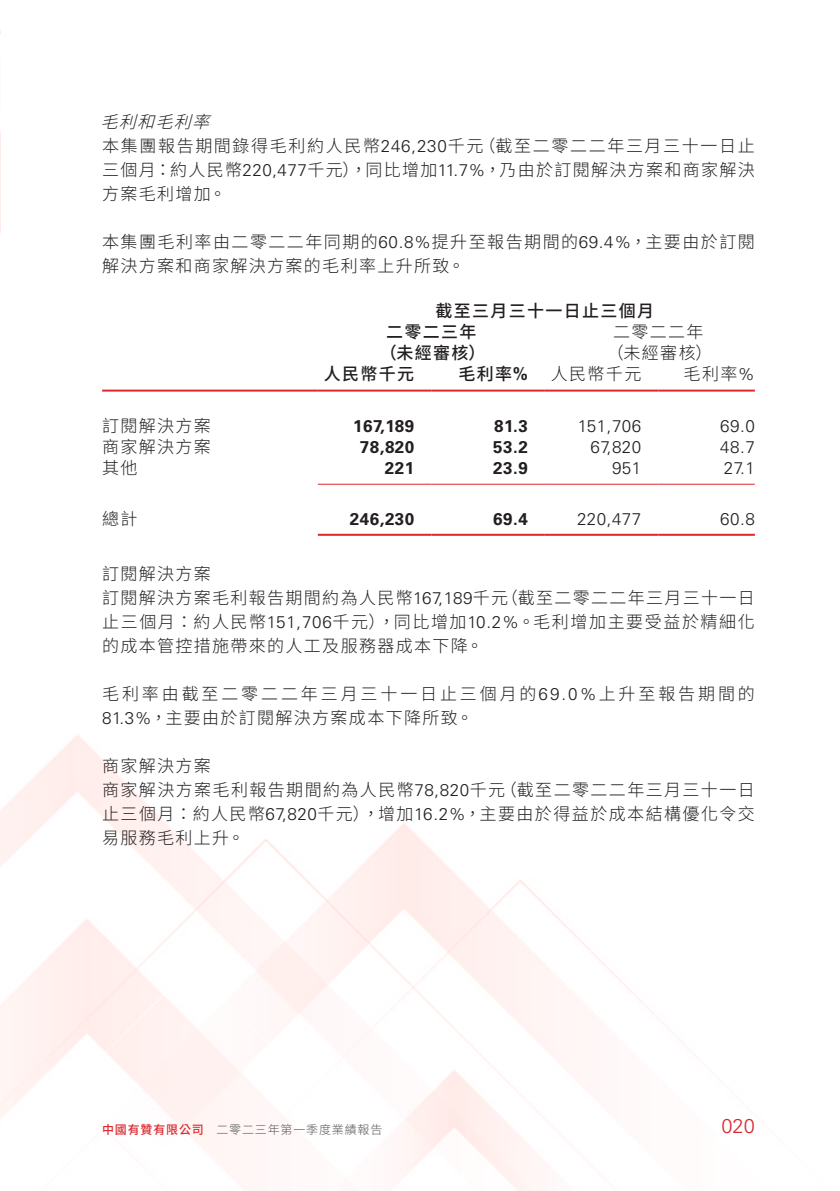
<style>
.page{position:relative;width:840px;height:1191px;background:#fff}
.page>*{position:absolute;margin:0;border:0;box-sizing:border-box;transform-origin:0 0}
.t1{font:300 20px "Univers LT Std";color:#dc272d}
.Body_Text{font:300 17px/24px "Source Han Sans TC";letter-spacing:.08em;color:#231f20}
.Body_Text-2{font:300 17px/24px "Source Han Sans TC";letter-spacing:.17em;color:#231f20}
.Body_Text-3{font:300 17px "Univers LT Std";letter-spacing:.03em;color:#231f20}
.Body_Text-4{font:700 17px "Univers LT Std";letter-spacing:.03em;color:#231f20}
.Body_Text-5{font:500 17px "Source Han Sans TC";letter-spacing:.08em;color:#231f20}
.Heading_4{font:300 17px "Source Han Sans TC";letter-spacing:.08em;color:#231f20}
.Heading_3{font:italic 300 17px "Source Han Sans TC";color:#231f20}
.t2{font:300 12px "Source Han Sans TC";letter-spacing:.07em;color:#57585a}
.t3{font:500 12px "Source Han Sans TC";letter-spacing:.07em;color:#dc272d}
.s1{font-family:"Univers LT Std"}
.s2{font-family:"Univers LT Std";font-weight:700}
</style>
<div class="page">
<img style="left:0;top:30px;width:1px;height:203px">
<hr style="left:102px;top:389px;width:215px;height:2px;background:#dc272d">
<hr style="left:317px;top:389px;width:114px;height:2px;background:#dc272d">
<hr style="left:431px;top:389px;width:113px;height:2px;background:#dc272d">
<hr style="left:544px;top:389px;width:114px;height:2px;background:#dc272d">
<hr style="left:658px;top:389px;width:96px;height:2px;background:#dc272d">
<hr style="left:317px;top:484px;width:114px;height:1px;background:#dc272d">
<hr style="left:431px;top:484px;width:113px;height:1px;background:#dc272d">
<hr style="left:544px;top:484px;width:114px;height:1px;background:#dc272d">
<hr style="left:658px;top:484px;width:96px;height:1px;background:#dc272d">
<hr style="left:317px;top:534px;width:114px;height:2px;background:#dc272d">
<hr style="left:431px;top:534px;width:113px;height:2px;background:#dc272d">
<hr style="left:544px;top:534px;width:114px;height:2px;background:#dc272d">
<hr style="left:658px;top:534px;width:96px;height:2px;background:#dc272d">
<p class="Heading_3" style="left:100px;top:113px;width:123px">毛利和毛利率</p>
<p class="Body_Text" style="left:478px;top:134px;width:278px">（截至二零二二年三月三十一日止</p>
<p class="Body_Text" style="left:102px;top:134px;width:654px">本集團報告期間錄得毛利約人民幣<span class="s1">246,230</span>千元<br>三個月：約人民幣<span class="s1">220,477</span>千元，）同比增加<span class="s1">11.7%</span>，乃由於訂閱解決方案和商家解決方案毛利增加。</p>
<p class="Body_Text" style="left:102px;top:230px;width:653px">本集團毛利率由二零二二年同期的<span class="s1">60.8%</span>提升至報告期間的<span class="s1">69.4%</span>，主要由於訂閱解決方案和商家解決方案的毛利率上升所致。</p>
<p class="Body_Text-5" style="left:435px;top:302px;width:220px">截至三月三十一日止三個月</p>
<p class="Body_Text" style="left:612px;top:320px;width:92px">二零二二年</p>
<p class="Body_Text-5" style="left:386px;top:323px;width:92px">二零二三年</p>
<p class="Body_Text-5" style="left:379px;top:344px;width:107px">（未經審核）</p>
<p class="Body_Text" style="left:606px;top:341px;width:107px">（未經審核(</p>
<p class="Body_Text-5" style="left:324px;top:365px;width:92px">人民幣千元</p>
<p class="Body_Text-5" style="left:458px;top:365px;width:71px">毛利率<span class="s2">%</span></p>
<p class="Body_Text" style="left:550px;top:362px;width:92px">人民幣千元</p>
<p class="Body_Text" style="left:683px;top:362px;width:73px">毛利率<span class="s1">%</span></p>
<p class="Body_Text" style="left:102px;top:414px;width:110px">訂閱解決方案</p>
<p class="Body_Text-4" style="left:353px;top:415px;width:63px">167,189</p>
<p class="Body_Text-4" style="left:494px;top:415px;width:35px">81.3</p>
<p class="Body_Text-3" style="left:577px;top:415px;width:65px">151,706</p>
<p class="Body_Text-3" style="left:720px;top:415px;width:36px">69.0</p>
<p class="Body_Text" style="left:102px;top:435px;width:110px">商家解決方案</p>
<p class="Body_Text-4" style="left:360px;top:436px;width:56px">78,820</p>
<p class="Body_Text-4" style="left:493px;top:436px;width:36px">53.2</p>
<p class="Body_Text-3" style="left:590px;top:436px;width:52px">67,820</p>
<p class="Body_Text-3" style="left:720px;top:436px;width:36px">48.7</p>
<p class="Body_Text" style="left:102px;top:456px;width:37px">其他</p>
<p class="Body_Text-4" style="left:385px;top:457px;width:31px">221</p>
<p class="Body_Text-4" style="left:493px;top:457px;width:36px">23.9</p>
<p class="Body_Text-3" style="left:611px;top:457px;width:31px">951</p>
<p class="Body_Text-3" style="left:723px;top:457px;width:32px">27.1</p>
<p class="Body_Text" style="left:102px;top:507px;width:37px">總計</p>
<p class="Heading_4" style="left:102px;top:564px;width:110px">訂閱解決方案</p>
<p class="Body_Text-4" style="left:350px;top:509px;width:66px">246,230</p>
<p class="Body_Text-4" style="left:493px;top:509px;width:36px">69.4</p>
<p class="Body_Text-3" style="left:576px;top:508px;width:66px">220,477</p>
<p class="Body_Text-3" style="left:720px;top:508px;width:36px">60.8</p>
<p class="Body_Text" style="left:500px;top:586px;width:255px">（截至二零二二年三月三十一日</p>
<p class="Body_Text" style="left:102px;top:586px;width:653px">訂閱解決方案毛利報告期間約為人民幣<span class="s1">167,189</span>千元<br>止三個月：約人民幣<span class="s1">151,706</span>千元，）同比增加<span class="s1">10.2%</span>。毛利增加主要受益於精細化的成本管控措施帶來的人工及服務器成本下降。</p>
<p class="Body_Text-2" style="left:102px;top:682px;width:654px">毛利率由截至二零二二年三月三十一日止三個月的<span class="s1">69.0%</span>上升至報告期間的<br><span class="s1">81.3%</span>，主要由於訂閱解決方案成本下降所致。</p>
<p class="Heading_4" style="left:102px;top:756px;width:110px">商家解決方案</p>
<p class="Body_Text" style="left:499px;top:778px;width:256px">（截至二零二二年三月三十一日</p>
<p class="Body_Text" style="left:102px;top:778px;width:654px">商家解決方案毛利報告期間約為人民幣<span class="s1">78,820</span>千元<br>止三個月：約人民幣<span class="s1">67,820</span>千元，）增加<span class="s1">16.2%</span>，主要由於得益於成本結構優化令交易服務毛利上升。</p>
<p class="t3" style="left:102px;top:1122px;width:103px">中國有贊有限公司</p>
<p class="t2" style="left:216px;top:1122px;width:167px">二零二三年第一季度業績報告</p>
<p class="t1" style="left:721px;top:1114px;width:35px">020</p>
</div>
